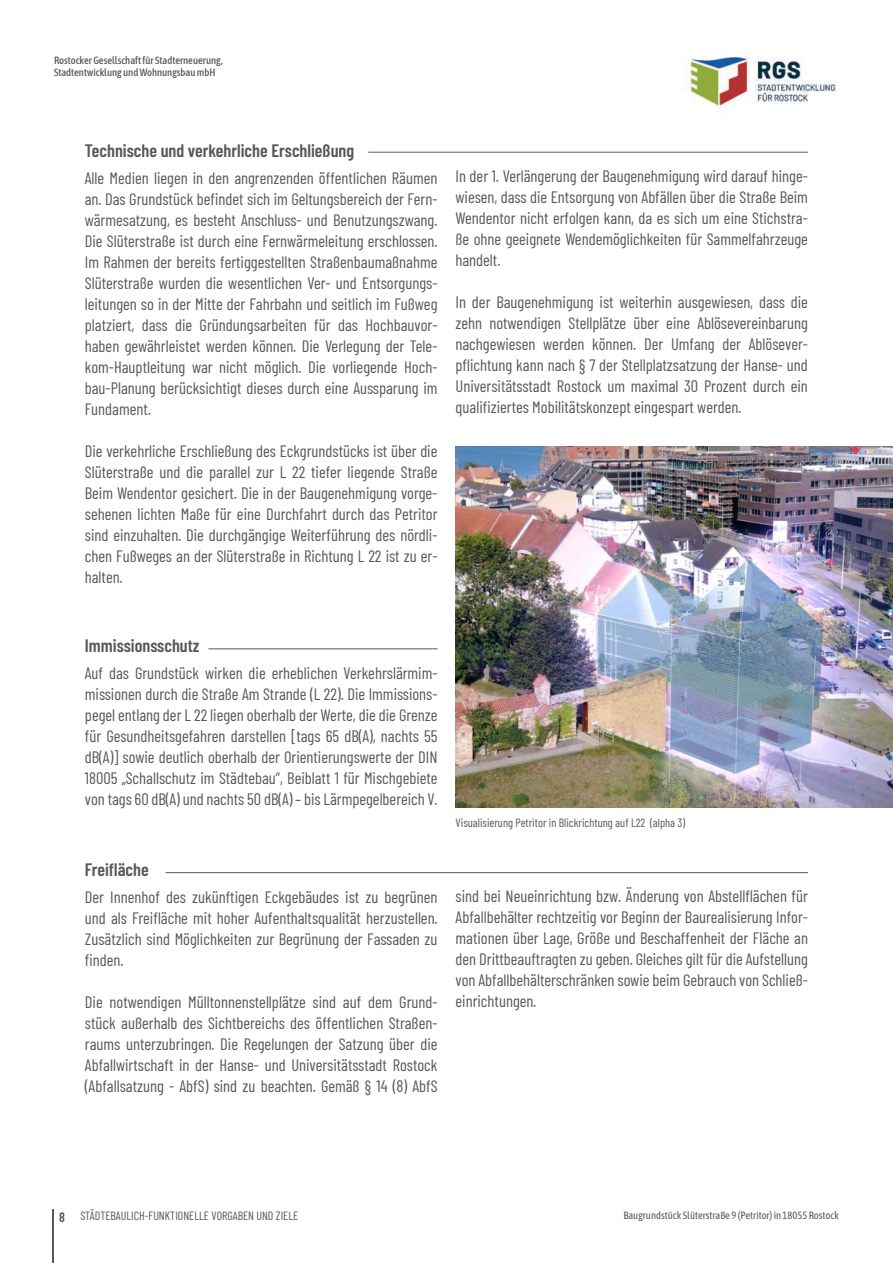
<style>
.page{position:relative;width:893px;height:1263px;background:#fff}
.page>*{position:absolute;margin:0;border:0;box-sizing:border-box;transform-origin:0 0}
.t1{font:600 18px "Barlow Condensed";color:#57585a}
.t2{font:16.5px/21px "Barlow Condensed";color:#57585a;text-align:justify}
.t3{font:600 13.5px "Barlow Condensed";color:#57585a}
.t4{font:12px "Barlow Condensed";color:#57585a}
.t5{font:500 10.5px/12.6px "Asap Condensed";color:#57585a}
.t6{font:10.5px "Asap Condensed";color:#57585a}
</style>
<div class="page">
<hr style="left:52px;top:1209px;width:2px;height:54px;background:#57585a">
<img style="left:684px;top:57px;width:153px;height:55px">
<img style="left:456px;top:446px;width:437px;height:362px">
<hr style="left:368px;top:152px;width:440px;height:1px;background:#57585a">
<hr style="left:208px;top:649px;width:230px;height:1px;background:#57585a">
<hr style="left:166px;top:872px;width:642px;height:1px;background:#57585a">
<p class="t5" style="left:54px;top:53px;width:170px">Rostocker Gesellschaft für Stadterneuerung,<br>Stadtentwicklung und Wohnungsbau mbH</p>
<p class="t1" style="left:85px;top:137px;width:271px">Technische und verkehrliche Erschließung</p>
<p class="t2" style="left:85px;top:166px;width:354px">Alle Medien liegen in den angrenzenden öffentlichen Räumen an. Das Grundstück befindet sich im Geltungsbereich der Fern&shy;wärmesatzung, es besteht Anschluss- und Benutzungszwang.<br>Die Slüterstraße ist durch eine Fernwärmeleitung erschlossen.<br>Im Rahmen der bereits fertiggestellten Straßenbaumaßnahme Slüterstraße wurden die wesentlichen Ver- und Entsorgungs&shy;leitungen so in der Mitte der Fahrbahn und seitlich im Fußweg platziert, dass die Gründungsarbeiten für das Hochbauvor&shy;haben gewährleistet werden können. Die Verlegung der Tele&shy;kom-Hauptleitung war nicht möglich. Die vorliegende Hoch&shy;bau-Planung berücksichtigt dieses durch eine Aussparung im Fundament.</p>
<p class="t2" style="left:85px;top:439px;width:354px">Die verkehrliche Erschließung des Eckgrundstücks ist über die Slüterstraße und die parallel zur L 22 tiefer liegende Straße Beim Wendentor gesichert. Die in der Baugenehmigung vorge&shy;sehenen lichten Maße für eine Durchfahrt durch das Petritor sind einzuhalten. Die durchgängige Weiterführung des nördli&shy;chen Fußweges an der Slüterstraße in Richtung L 22 ist zu er&shy;halten.</p>
<p class="t2" style="left:455px;top:165px;width:354px">In der 1. Verlängerung der Baugenehmigung wird darauf hinge&shy;wiesen, dass die Entsorgung von Abfällen über die Straße Beim Wendentor nicht erfolgen kann, da es sich um eine Stichstra&shy;ße ohne geeignete Wendemöglichkeiten für Sammelfahrzeuge handelt.</p>
<p class="t2" style="left:455px;top:291px;width:354px">In der Baugenehmigung ist weiterhin ausgewiesen, dass die zehn notwendigen Stellplätze über eine Ablösevereinbarung nachgewiesen werden können. Der Umfang der Ablösever&shy;pflichtung kann nach § 7 der Stellplatzsatzung der Hanse- und Universitätsstadt Rostock um maximal 30 Prozent durch ein qualifiziertes Mobilitätskonzept eingespart werden.</p>
<p class="t1" style="left:85px;top:633px;width:116px">Immissionsschutz</p>
<p class="t2" style="left:85px;top:662px;width:354px">Auf das Grundstück wirken die erheblichen Verkehrslärmim&shy;missionen durch die Straße Am Strande (L 22). Die Immissions&shy;pegel entlang der L 22 liegen oberhalb der Werte, die die Grenze für Gesundheitsgefahren darstellen [tags 65 dB(A), nachts 55 dB(A)] sowie deutlich oberhalb der Orientierungswerte der DIN 18005 „Schallschutz im Städtebau“, Beiblatt 1 für Mischgebiete von tags 60 dB(A) und nachts 50 dB(A) – bis Lärmpegelbereich V.</p>
<p class="t1" style="left:85px;top:856px;width:65px">Freifläche</p>
<p class="t2" style="left:85px;top:885px;width:354px">Der Innenhof des zukünftigen Eckgebäudes ist zu begrünen und als Freifläche mit hoher Aufenthaltsqualität herzustellen.<br>Zusätzlich sind Möglichkeiten zur Begrünung der Fassaden zu finden.</p>
<p class="t2" style="left:85px;top:990px;width:354px">Die notwendigen Mülltonnenstellplätze sind auf dem Grund&shy;stück außerhalb des Sichtbereichs des öffentlichen Straßen&shy;raums unterzubringen. Die Regelungen der Satzung über die Abfallwirtschaft in der Hanse- und Universitätsstadt Rostock (Abfallsatzung - AbfS) sind zu beachten. Gemäß § 14 (8) AbfS</p>
<p class="t4" style="left:456px;top:814px;width:231px">Visualisierung Petritor in Blickrichtung auf L22 (alpha 3)</p>
<p class="t2" style="left:456px;top:884px;width:354px">sind bei Neueinrichtung bzw. Änderung von Abstellflächen für Abfallbehälter rechtzeitig vor Beginn der Baurealisierung Infor&shy;mationen über Lage, Größe und Beschaffenheit der Fläche an den Drittbeauftragten zu geben. Gleiches gilt für die Aufstellung von Abfallbehälterschränken sowie beim Gebrauch von Schließ&shy;einrichtungen.</p>
<p class="t3" style="left:59px;top:1208px;width:7px">8</p>
<p class="t4" style="left:80px;top:1207px;width:219px">STÄDTEBAULICH-FUNKTIONELLE VORGABEN UND ZIELE</p>
<p class="t6" style="left:623px;top:1208px;width:217px">Baugrundstück Slüterstraße 9 (Petritor) in 18055 Rostock</p>
</div>
